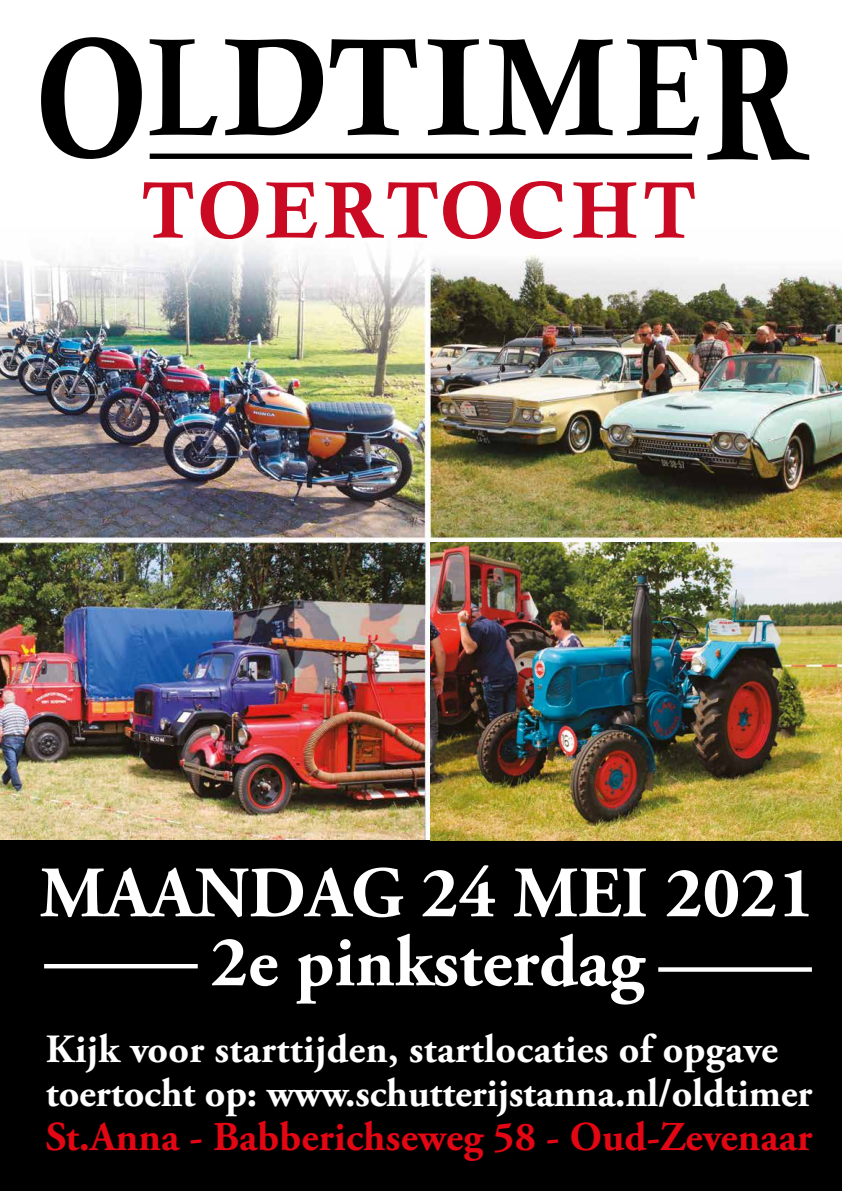
<style>
.page{position:relative;width:842px;height:1191px;background:#fff}
.page>*{position:absolute;margin:0;border:0;box-sizing:border-box;transform-origin:0 0}
.t1{font:700 72px/69px "Adobe Garamond Pro";color:#fff;text-align:center}
.t2{font:700 41px "Adobe Garamond Pro";letter-spacing:.005em;color:#e30613}
.t3{font:700 40px/44px "Adobe Garamond Pro";letter-spacing:-.005em;color:#fff}
</style>
<div class="page">
<img style="left:0;top:230px;width:842px;height:610px">
<div style="left:0;top:840px;width:842px;height:351px;background:#000"></div>
<svg style="left:41px;top:37px;width:101px;height:122px"></svg>
<svg style="left:150px;top:39px;width:68px;height:96px"></svg>
<svg style="left:225px;top:39px;width:98px;height:96px"></svg>
<svg style="left:330px;top:39px;width:87px;height:96px"></svg>
<svg style="left:428px;top:39px;width:51px;height:96px"></svg>
<svg style="left:489px;top:39px;width:124px;height:96px"></svg>
<svg style="left:627px;top:39px;width:72px;height:96px"></svg>
<svg style="left:707px;top:39px;width:102px;height:121px"></svg>
<div style="left:150px;top:154px;width:542px;height:5px;background:#000"></div>
<svg style="left:143px;top:182px;width:50px;height:56px"></svg>
<svg style="left:201px;top:181px;width:57px;height:58px"></svg>
<svg style="left:266px;top:182px;width:51px;height:56px"></svg>
<svg style="left:325px;top:181px;width:176px;height:58px"></svg>
<svg style="left:510px;top:181px;width:52px;height:58px"></svg>
<svg style="left:573px;top:182px;width:63px;height:56px"></svg>
<svg style="left:645px;top:182px;width:50px;height:56px"></svg>
<hr style="left:44px;top:964px;width:154px;height:4px;background:#fff">
<svg style="left:658px;top:967px;width:154px;height:4px"></svg>
<img style="left:431px;top:543px;width:411px;height:297px">
<h1 class="t1" style="left:40px;top:860px;width:777px">MAANDAG 24 MEI 2021<br>2e pinksterdag</h1>
<p class="t3" style="left:46px;top:1028px;width:768px">Kijk voor starttijden, startlocaties of opgave toertocht op: www.schutterijstanna.nl/oldtimer</p>
<p class="t2" style="left:46px;top:1113px;width:768px">St.Anna - Babberichseweg 58 - Oud-Zevenaar</p>
</div>
